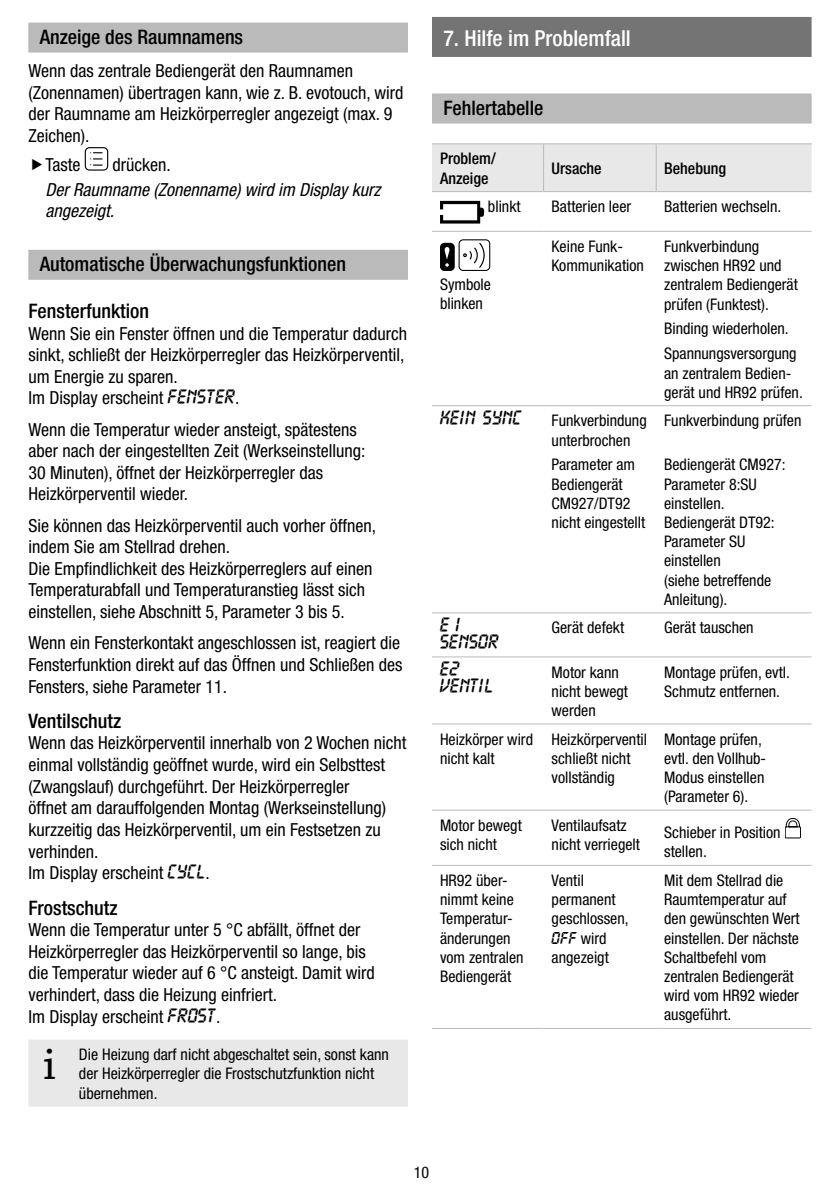
<style>
.page{position:relative;width:840px;height:1191px;background:#fff}
.page>*{position:absolute;margin:0;border:0;box-sizing:border-box;transform-origin:0 0}
.Info_Symbol{font:48px "Chaparral Pro";color:#000}
.t1{font:500 condensed 22px "Helvetica Neue";color:#fff}
.Überschrift_2{font:500 condensed 20px "Helvetica Neue";color:#000}
.Überschrift_3{font:500 condensed 20px "Helvetica Neue";color:#000}
.Body_Text{font:condensed 18px/21.6px "Helvetica Neue";color:#000}
.Handlung_Resultat{font:italic condensed 18px/21.6px "Helvetica Neue";color:#000}
.Tabelle_Text{font:condensed 16px/19.2px "Helvetica Neue";color:#000}
.Info{font:condensed 16px/19.2px "Helvetica Neue";color:#000}
.Tabelle_Kopfzeile{font:500 condensed 16px/19.2px "Helvetica Neue";color:#000}
.Tabelle_Text-2{font:14px "Display";color:#000}
</style>
<div class="page">
<div style="left:28px;top:23px;width:380px;height:30px;background:#bababa"></div>
<div style="left:28px;top:250px;width:380px;height:30px;background:#bababa"></div>
<svg style="left:85px;top:147px;width:23px;height:24px"></svg>
<div style="left:28px;top:1039px;width:380px;height:67px;background:#e8e8e8"></div>
<div style="left:432px;top:17px;width:379px;height:40px;background:#747474"></div>
<div style="left:432px;top:93px;width:379px;height:30px;background:#bababa"></div>
<div style="left:432px;top:144px;width:379px;height:47px;background:#e8e8e8"></div>
<svg style="left:432px;top:200px;width:379px;height:639px"></svg>
<hr style="left:542px;top:144px;width:1px;height:47px;background:#bababa">
<hr style="left:655px;top:144px;width:1px;height:47px;background:#bababa">
<hr style="left:432px;top:143px;width:111px;height:1px;background:#bababa">
<hr style="left:543px;top:143px;width:112px;height:1px;background:#bababa">
<hr style="left:655px;top:143px;width:156px;height:1px;background:#bababa">
<hr style="left:432px;top:191px;width:111px;height:1px;background:#bababa">
<hr style="left:543px;top:191px;width:112px;height:1px;background:#bababa">
<hr style="left:655px;top:191px;width:156px;height:1px;background:#bababa">
<hr style="left:432px;top:231px;width:111px;height:1px;background:#bababa">
<hr style="left:543px;top:231px;width:112px;height:1px;background:#bababa">
<hr style="left:655px;top:231px;width:156px;height:1px;background:#bababa">
<hr style="left:432px;top:405px;width:111px;height:1px;background:#bababa">
<hr style="left:543px;top:405px;width:112px;height:1px;background:#bababa">
<hr style="left:655px;top:405px;width:156px;height:1px;background:#bababa">
<hr style="left:432px;top:612px;width:111px;height:1px;background:#bababa">
<hr style="left:543px;top:612px;width:112px;height:1px;background:#bababa">
<hr style="left:655px;top:612px;width:156px;height:1px;background:#bababa">
<hr style="left:432px;top:656px;width:111px;height:1px;background:#bababa">
<hr style="left:543px;top:656px;width:112px;height:1px;background:#bababa">
<hr style="left:655px;top:656px;width:156px;height:1px;background:#bababa">
<hr style="left:432px;top:723px;width:111px;height:1px;background:#bababa">
<hr style="left:543px;top:723px;width:112px;height:1px;background:#bababa">
<hr style="left:655px;top:723px;width:156px;height:1px;background:#bababa">
<hr style="left:432px;top:809px;width:111px;height:1px;background:#bababa">
<hr style="left:543px;top:809px;width:112px;height:1px;background:#bababa">
<hr style="left:655px;top:809px;width:156px;height:1px;background:#bababa">
<hr style="left:432px;top:865px;width:111px;height:1px;background:#bababa">
<hr style="left:543px;top:865px;width:112px;height:1px;background:#bababa">
<hr style="left:655px;top:865px;width:156px;height:1px;background:#bababa">
<hr style="left:432px;top:1028px;width:111px;height:1px;background:#bababa">
<hr style="left:543px;top:1028px;width:112px;height:1px;background:#bababa">
<hr style="left:655px;top:1028px;width:156px;height:1px;background:#bababa">
<svg style="left:440px;top:201px;width:44px;height:22px"></svg>
<div style="left:441px;top:244px;width:12px;height:26px;background:#000;border-radius:3px"></div>
<div style="left:440px;top:243px;width:14px;height:28px;border:2px solid #000;border-radius:3px"></div>
<svg style="left:444px;top:247px;width:5px;height:20px"></svg>
<div style="left:458px;top:239px;width:32px;height:32px;border:1px solid #000;border-radius:4px"></div>
<svg style="left:463px;top:242px;width:22px;height:27px"></svg>
<svg style="left:784px;top:818px;width:16px;height:20px"></svg>
<p class="Überschrift_2" style="left:40px;top:25px;width:205px">Anzeige des Raumnamens</p>
<p class="Body_Text" style="left:28px;top:60px;width:376px">Wenn das zentrale Bediengerät den Raumnamen (Zonennamen) übertragen kann, wie z. B. evotouch, wird der Raumname am Heizkörperregler angezeigt (max. 9<br>Zeichen).</p>
<p class="Body_Text" style="left:45px;top:153px;width:36px">Taste</p>
<p class="Body_Text" style="left:112px;top:153px;width:60px">drücken.</p>
<p class="Handlung_Resultat" style="left:45px;top:178px;width:336px">Der Raumname (Zonenname) wird im Display kurz angezeigt.</p>
<p class="Überschrift_2" style="left:40px;top:252px;width:308px">Automatische Überwachungsfunktionen</p>
<p class="Überschrift_3" style="left:28px;top:299px;width:122px">Fensterfunktion</p>
<p class="Body_Text" style="left:28px;top:322px;width:380px">Wenn Sie ein Fenster öffnen und die Temperatur dadurch sinkt, schließt der Heizkörperregler das Heizkörperventil, um Energie zu sparen.</p>
<p class="Body_Text" style="left:28px;top:387px;width:212px">Im Display erscheint <sup>FENSTER</sup>.</p>
<p class="Body_Text" style="left:28px;top:418px;width:338px">Wenn die Temperatur wieder ansteigt, spätestens aber nach der eingestellten Zeit (Werkseinstellung:<br>30 Minuten), öffnet der Heizkörperregler das Heizkörperventil wieder.</p>
<p class="Body_Text" style="left:28px;top:514px;width:349px">Sie können das Heizkörperventil auch vorher öffnen, indem Sie am Stellrad drehen.</p>
<p class="Body_Text" style="left:28px;top:557px;width:345px">Die Empfindlichkeit des Heizkörperreglers auf einen<br>Temperaturabfall und Temperaturanstieg lässt sich einstellen, siehe Abschnitt 5, Parameter 3 bis 5.</p>
<p class="Body_Text" style="left:28px;top:632px;width:375px">Wenn ein Fensterkontakt angeschlossen ist, reagiert die<br>Fensterfunktion direkt auf das Öffnen und Schließen des<br>Fensters, siehe Parameter 11.</p>
<p class="Überschrift_3" style="left:28px;top:709px;width:94px">Ventilschutz</p>
<p class="Body_Text" style="left:28px;top:732px;width:379px">Wenn das Heizkörperventil innerhalb von 2 Wochen nicht einmal vollständig geöffnet wurde, wird ein Selbsttest (Zwangslauf) durchgeführt. Der Heizkörperregler<br>öffnet am darauffolgenden Montag (Werkseinstellung) kurzzeitig das Heizkörperventil, um ein Festsetzen zu verhinden.</p>
<p class="Body_Text" style="left:28px;top:862px;width:183px">Im Display erscheint <sup>CYCL</sup>.</p>
<p class="Überschrift_3" style="left:28px;top:895px;width:91px">Frostschutz</p>
<p class="Body_Text" style="left:28px;top:918px;width:348px">Wenn die Temperatur unter 5 °C abfällt, öffnet der Heizkörperregler das Heizkörperventil so lange, bis die Temperatur wieder auf 6 °C ansteigt. Damit wird verhindert, dass die Heizung einfriert.</p>
<p class="Body_Text" style="left:28px;top:1005px;width:193px">Im Display erscheint <sup>FROST</sup>.</p>
<p class="Info_Symbol" style="left:43px;top:1037px;width:14px">i</p>
<p class="Info" style="left:79px;top:1044px;width:311px">Die Heizung darf nicht abgeschaltet sein, sonst kann der Heizkörperregler die Frostschutzfunktion nicht übernehmen.</p>
<p class="t1" style="left:443px;top:25px;width:189px">7. Hilfe im Problemfall</p>
<p class="Überschrift_2" style="left:443px;top:96px;width:101px">Fehlertabelle</p>
<p class="Tabelle_Kopfzeile" style="left:440px;top:149px;width:57px">Problem/<br>Anzeige</p>
<p class="Tabelle_Kopfzeile" style="left:551px;top:158px;width:51px">Ursache</p>
<p class="Tabelle_Kopfzeile" style="left:663px;top:158px;width:63px">Behebung</p>
<p class="Tabelle_Text" style="left:487px;top:197px;width:34px">blinkt</p>
<p class="Tabelle_Text" style="left:551px;top:197px;width:81px">Batterien leer</p>
<p class="Tabelle_Text" style="left:663px;top:197px;width:119px">Batterien wechseln.</p>
<p class="Tabelle_Text" style="left:440px;top:275px;width:52px">Symbole blinken</p>
<p class="Tabelle_Text" style="left:551px;top:236px;width:94px">Keine Funk-<br>Kommunikation</p>
<p class="Tabelle_Text" style="left:663px;top:236px;width:135px">Funkverbindung zwischen HR92 und zentralem Bediengerät prüfen (Funktest).</p>
<p class="Tabelle_Text" style="left:663px;top:319px;width:126px">Binding wiederholen.</p>
<p class="Tabelle_Text" style="left:663px;top:344px;width:140px">Spannungsversorgung an zentralem Bedien&shy;gerät und HR92 prüfen.</p>
<p class="Tabelle_Text-2" style="left:440px;top:410px;width:84px">KEIN SYNC</p>
<p class="Tabelle_Text" style="left:551px;top:411px;width:97px">Funkverbindung unterbrochen</p>
<p class="Tabelle_Text" style="left:551px;top:455px;width:95px">Parameter am<br>Bediengerät<br>CM927/DT92 nicht eingestellt</p>
<p class="Tabelle_Text" style="left:663px;top:411px;width:139px">Funkverbindung prüfen</p>
<p class="Tabelle_Text" style="left:663px;top:455px;width:123px">Bediengerät CM927:<br>Parameter 8:SU einstellen.<br>Bediengerät DT92:<br>Parameter SU einstellen<br>(siehe betreffende<br>Anleitung).</p>
<p class="Tabelle_Text-2" style="left:440px;top:617px;width:21px">E1</p>
<p class="Tabelle_Text-2" style="left:440px;top:633px;width:60px">SENSOR</p>
<p class="Tabelle_Text-2" style="left:440px;top:661px;width:21px">E2</p>
<p class="Tabelle_Text-2" style="left:440px;top:677px;width:55px">VENTIL</p>
<p class="Tabelle_Text" style="left:551px;top:618px;width:74px">Gerät defekt</p>
<p class="Tabelle_Text" style="left:663px;top:618px;width:91px">Gerät tauschen</p>
<p class="Tabelle_Text" style="left:551px;top:662px;width:78px">Motor kann nicht bewegt werden</p>
<p class="Tabelle_Text" style="left:663px;top:662px;width:127px">Montage prüfen, evtl.<br>Schmutz entfernen.</p>
<p class="Tabelle_Text" style="left:440px;top:729px;width:94px">Heizkörper wird nicht kalt</p>
<p class="Tabelle_Text" style="left:551px;top:729px;width:97px">Heizkörperventil schließt nicht vollständig</p>
<p class="Tabelle_Text" style="left:663px;top:729px;width:102px">Montage prüfen, evtl. den Vollhub-<br>Modus einstellen (Parameter 6).</p>
<p class="Tabelle_Text" style="left:440px;top:815px;width:83px">Motor bewegt sich nicht</p>
<p class="Tabelle_Text" style="left:551px;top:815px;width:90px">Ventilaufsatz nicht verriegelt</p>
<p class="Tabelle_Text" style="left:663px;top:822px;width:118px">Schieber in Position stellen.</p>
<p class="Tabelle_Text" style="left:440px;top:870px;width:85px">HR92 über&shy;nimmt keine<br>Temperatur&shy;änderungen vom zentralen<br>Bediengerät</p>
<p class="Tabelle_Text" style="left:551px;top:870px;width:79px">Ventil permanent geschlossen,<br><sup>OFF</sup> wird angezeigt</p>
<p class="Tabelle_Text" style="left:663px;top:870px;width:137px">Mit dem Stellrad die<br>Raumtemperatur auf den gewünschten Wert einstellen. Der nächste<br>Schaltbefehl vom zentralen Bediengerät wird vom HR92 wieder ausgeführt.</p>
<p class="Tabelle_Text" style="left:413px;top:1162px;width:17px">10</p>
</div>
